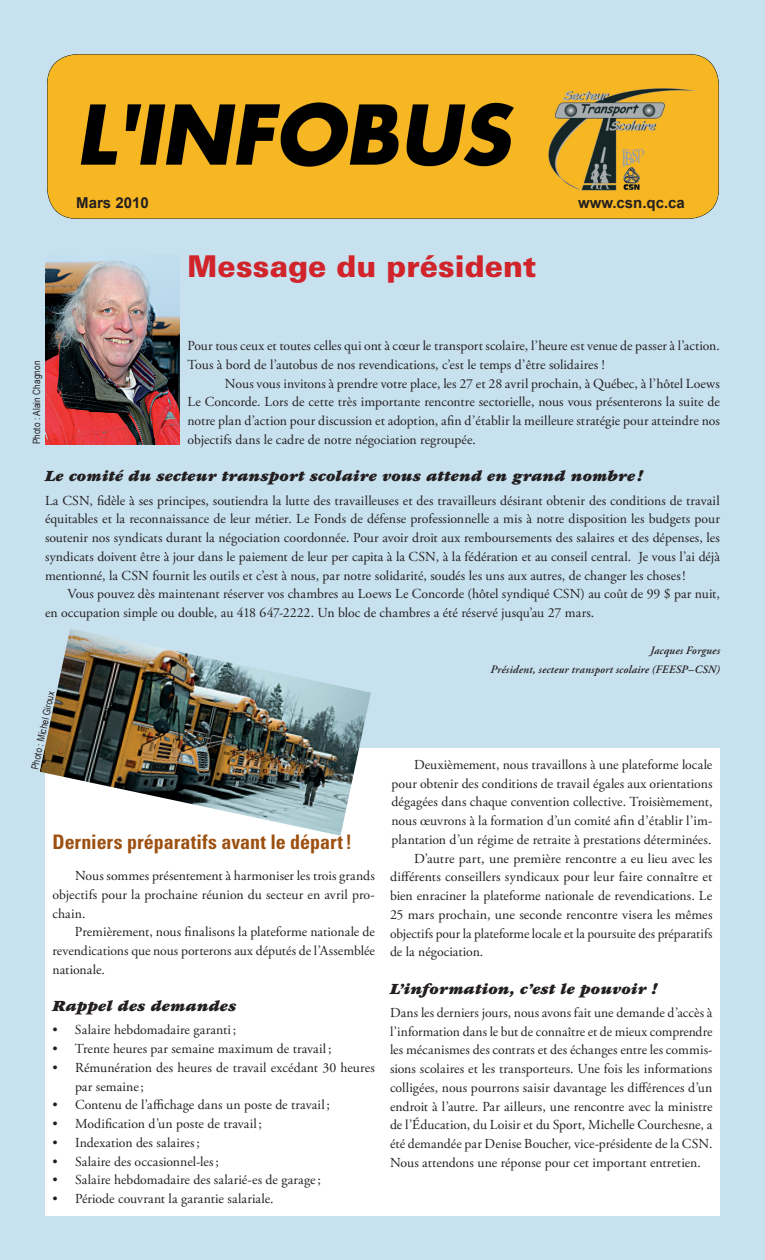
<style>
.page{position:relative;width:765px;height:1260px;background:#c8e1ef}
.page>*{position:absolute;margin:0;border:0;box-sizing:border-box;transform-origin:0 0}
.t1{font:900 30px "Univers LT Std";color:#d1232a}
.t2{font:700 condensed 20px "Univers LT Std";color:#9d5010}
.t3{font:16.25px "ITC Garamond Std Ult Ita";letter-spacing:.005em;color:#231f20}
.t4{font:700 15px "Arial";color:#231f20}
.t5{font:13.75px/18.8px "Adobe Garamond Pro";color:#231f20;text-align:justify}
.t6{font:italic 600 11.25px/18.8px "Adobe Garamond Pro";letter-spacing:.015em;color:#231f20;text-align:right}
.t7{font:10px "Arial Narrow";letter-spacing:.01em;color:#231f20}
</style>
<div class="page">
<img style="left:47px;top:54px;width:672px;height:165px">
<img style="left:45px;top:257px;width:135px;height:188px">
<div style="left:45px;top:748px;width:675px;height:468px;background:#fff"></div>
<img style="left:40px;top:629px;width:331px;height:207px">
<p class="t4" style="left:76px;top:193px;width:74px">Mars 2010</p>
<p class="t4" style="left:578px;top:193px;width:108px">www.csn.qc.ca</p>
<h1 class="t1" style="left:188px;top:247px;width:350px">Message du président</h1>
<p class="t5" style="left:188px;top:337px;width:534px">Pour tous ceux et toutes celles qui ont à cœur le transport scolaire, l’heure est venue de passer à l’action.<br>Tous à bord de l’autobus de nos revendications, c’est le temps d’être solidaires !</p>
<p class="t5" style="left:188px;top:374px;width:534px;text-indent:37px">Nous vous invitons à prendre votre place, les 27 et 28 avril prochain, à Québec, à l’hôtel Loews Le Concorde. Lors de cette très importante rencontre sectorielle, nous vous présenterons la suite de notre plan d’action pour discussion et adoption, afin d’établir la meilleure stratégie pour atteindre nos objectifs dans le cadre de notre négociation regroupée.</p>
<p class="t3" style="left:45px;top:467px;width:599px">Le comité du secteur transport scolaire vous attend en grand nombre!</p>
<p class="t5" style="left:45px;top:491px;width:676px">La CSN, fidèle à ses principes, soutiendra la lutte des travailleuses et des travailleurs désirant obtenir des conditions de travail équitables et la reconnaissance de leur métier. Le Fonds de défense professionnelle a mis à notre disposition les budgets pour soutenir nos syndicats durant la négociation coordonnée. Pour avoir droit aux remboursements des salaires et des dépenses, les syndicats doivent être à jour dans le paiement de leur per capita à la CSN, à la fédération et au conseil central. Je vous l’ai déjà mentionné, la CSN fournit les outils et c’est à nous, par notre solidarité, soudés les uns aux autres, de changer les choses!</p>
<p class="t5" style="left:45px;top:585px;width:677px;text-indent:22px">Vous pouvez dès maintenant réserver vos chambres au Loews Le Concorde (hôtel syndiqué CSN) au coût de 99 $ par nuit, en occupation simple ou double, au 418 647-2222. Un bloc de chambres a été réservé jusqu’au 27 mars.</p>
<p class="t6" style="left:490px;top:641px;width:231px">Jacques Forgues<br>Président, secteur transport scolaire (FEESP–CSN)</p>
<p class="t7" style="left:29px;top:444px;width:85px;rotate:-90deg">Photo : Alain Chagnon</p>
<p class="t7" style="left:27px;top:768px;width:82px;rotate:-78deg">Photo : Michel Giroux</p>
<h2 class="t2" style="left:52px;top:829px;width:301px">Derniers préparatifs avant le départ!</h2>
<p class="t5" style="left:52px;top:867px;width:324px;text-indent:22px">Nous sommes présentement à harmoniser les trois grands objectifs pour la prochaine réunion du secteur en avril pro&shy;chain.</p>
<p class="t5" style="left:52px;top:923px;width:324px;text-indent:22px">Premièrement, nous finalisons la plateforme nationale de revendications que nous porterons aux députés de l’Assemblée nationale.</p>
<p class="t3" style="left:52px;top:997px;width:185px">Rappel des demandes</p>
<p class="t5" style="left:52px;top:1021px;width:185px">• Salaire hebdomadaire garanti;</p>
<p class="t5" style="left:52px;top:1040px;width:281px">• Trente heures par semaine maximum de travail ;</p>
<p class="t5" style="left:75px;top:1059px;width:301px;text-indent:-22px">• Rémunération des heures de travail excédant 30 heures par semaine;</p>
<p class="t5" style="left:53px;top:1096px;width:279px">• Contenu de l’affichage dans un poste de travail ;</p>
<p class="t5" style="left:53px;top:1115px;width:211px">• Modification d’un poste de travail ;</p>
<p class="t5" style="left:53px;top:1134px;width:149px">• Indexation des salaires;</p>
<p class="t5" style="left:53px;top:1152px;width:168px">• Salaire des occasionnel-les;</p>
<p class="t5" style="left:53px;top:1171px;width:270px">• Salaire hebdomadaire des salarié-es de garage;</p>
<p class="t5" style="left:53px;top:1190px;width:223px">• Période couvrant la garantie salariale.</p>
<p class="t5" style="left:414px;top:756px;width:300px">Deuxièmement, nous travaillons à une plateforme locale</p>
<p class="t5" style="left:392px;top:774px;width:322px">pour obtenir des conditions de travail égales aux orientations</p>
<p class="t5" style="left:392px;top:793px;width:322px">dégagées dans chaque convention collective. Troisièmement,</p>
<p class="t5" style="left:392px;top:812px;width:322px">nous œuvrons à la formation d’un comité afin d’établir l’im-</p>
<p class="t5" style="left:392px;top:831px;width:321px">plantation d’un régime de retraite à prestations déterminées.</p>
<p class="t5" style="left:414px;top:849px;width:300px">D’autre part, une première rencontre a eu lieu avec les</p>
<p class="t5" style="left:390px;top:868px;width:324px">différents conseillers syndicaux pour leur faire connaître et</p>
<p class="t5" style="left:390px;top:887px;width:324px">bien enraciner la plateforme nationale de revendications. Le</p>
<p class="t5" style="left:390px;top:906px;width:324px">25 mars prochain, une seconde rencontre visera les mêmes</p>
<p class="t5" style="left:390px;top:924px;width:324px">objectifs pour la plateforme locale et la poursuite des préparatifs</p>
<p class="t5" style="left:390px;top:943px;width:95px">de la négociation.</p>
<p class="t3" style="left:390px;top:980px;width:269px">L’information, c’est le pouvoir !</p>
<p class="t5" style="left:390px;top:1004px;width:324px">Dans les derniers jours, nous avons fait une demande d’accès à l’information dans le but de connaître et de mieux comprendre les mécanismes des contrats et des échanges entre les commis&shy;sions scolaires et les transporteurs. Une fois les informations colligées, nous pourrons saisir davantage les différences d’un endroit à l’autre. Par ailleurs, une rencontre avec la ministre de l’Éducation, du Loisir et du Sport, Michelle Courchesne, a été demandée par Denise Boucher, vice-présidente de la CSN.<br>Nous attendons une réponse pour cet important entretien.</p>
</div>
